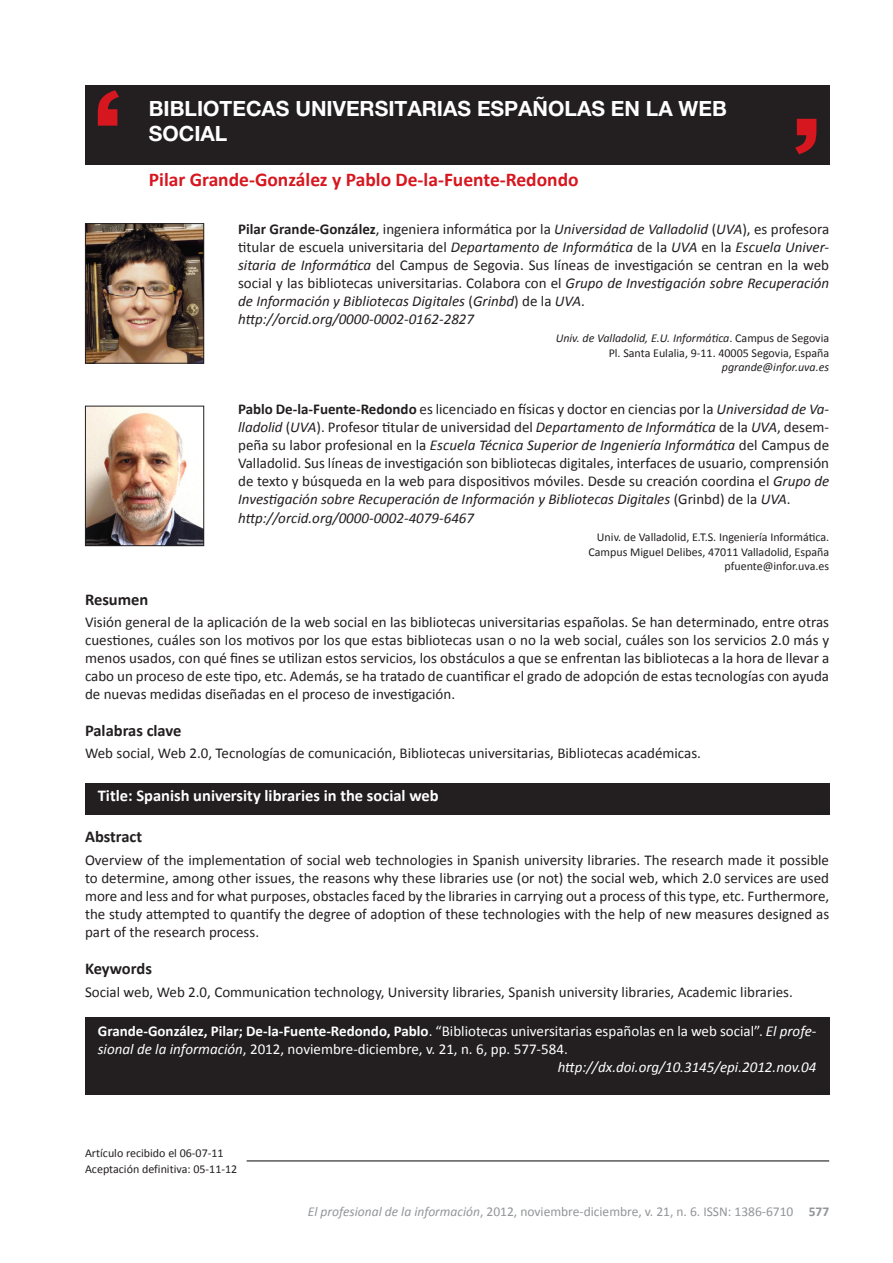
<style>
.page{position:relative;width:893px;height:1263px;background:#fff}
.page>*{position:absolute;margin:0;border:0;box-sizing:border-box;transform-origin:0 0}
._01_Titulo_articulo{font:700 21px/24.8px "Helvetica Neue";color:#fff}
._02_Autores{font:700 19.5px "Calibri";color:#d7171f}
._05_Titulo_resumen-p{font:700 16.5px "Calibri";color:#fff}
._05_Titulo_resumen-p-2{font:700 16.5px "Calibri";color:#231f20}
._0_Texto_resumen-pal{font:15px/18px "Calibri";color:#231f20;text-align:justify}
._03_Curriculo_autor{font:15px/18px "Calibri";color:#231f20;text-align:justify}
._0_Texto_resumen-pal-2{font:15px/18px "Calibri";color:#fff}
._03_Curriculo_autor-2{font:italic 15px "Calibri";color:#231f20}
._0_Texto_resumen-pal-3{font:italic 15px "Calibri";color:#fff}
._13_Foliación{font:13.5px "Calibri";color:#939598}
._04_Dirección_autore{font:12px "Calibri";color:#231f20}
._04_Dirección_autore-2{font:italic 12px "Calibri";color:#231f20}
.s1{font-weight:700}
.s2{font-style:italic}
.s3{font-style:normal}
</style>
<div class="page">
<div style="left:85px;top:1018px;width:744px;height:77px;background:#231f20"></div>
<div style="left:85px;top:783px;width:744px;height:32px;background:#231f20"></div>
<div style="left:85px;top:86px;width:744px;height:79px;background:#231f20"></div>
<svg style="left:795px;top:119px;width:21px;height:35px"></svg>
<svg style="left:98px;top:90px;width:21px;height:36px"></svg>
<hr style="left:247px;top:1160px;width:582px;height:1px;background:#231f20">
<img style="left:87px;top:225px;width:115px;height:137px">
<div style="left:85px;top:223px;width:119px;height:141px;border:1px solid #231f20"></div>
<img style="left:87px;top:408px;width:115px;height:136px">
<div style="left:85px;top:406px;width:119px;height:140px;border:1px solid #231f20"></div>
<p class="_01_Titulo_articulo" style="left:149px;top:96px;width:579px">BIBLIOTECAS UNIVERSITARIAS ESPAÑOLAS EN LA WEB<br>SOCIAL</p>
<p class="_02_Autores" style="left:149px;top:167px;width:431px">Pilar Grande-González y Pablo De-la-Fuente-Redondo</p>
<p class="_03_Curriculo_autor" style="left:238px;top:220px;width:593px"><span class="s1">Pilar Grande-González</span>, ingeniera informática por la <span class="s2">Universidad de Valladolid</span> (<span class="s2">UVA</span>), es profesora titular de escuela universitaria del <span class="s2">Departamento de Informática</span> de la <span class="s2">UVA</span> en la <span class="s2">Escuela Univer&shy;sitaria de Informática</span> del Campus de Segovia. Sus líneas de investigación se centran en la web social y las bibliotecas universitarias. Colabora con el <span class="s2">Grupo de Investigación sobre Recuperación de Información y Bibliotecas Digitales</span> (<span class="s2">Grinbd</span>) de la <span class="s2">UVA</span>.</p>
<p class="_03_Curriculo_autor-2" style="left:238px;top:308px;width:237px">http://orcid.org/0000-0002-0162-2827</p>
<p class="_04_Dirección_autore-2" style="left:556px;top:330px;width:275px">Univ. de Valladolid, E.U. Informática<span class="s3">. Campus de Segovia</span></p>
<p class="_04_Dirección_autore" style="left:609px;top:345px;width:222px">Pl. Santa Eulalia, 9-11. 40005 Segovia, España</p>
<p class="_04_Dirección_autore-2" style="left:722px;top:359px;width:109px">pgrande@infor.uva.es</p>
<p class="_03_Curriculo_autor" style="left:238px;top:401px;width:593px"><span class="s1">Pablo De-la-Fuente-Redondo</span> es licenciado en físicas y doctor en ciencias por la <span class="s2">Universidad de Va&shy;lladolid</span> (<span class="s2">UVA</span>). Profesor titular de universidad del <span class="s2">Departamento de Informática</span> de la <span class="s2">UVA</span>, desem&shy;peña su labor profesional en la <span class="s2">Escuela Técnica Superior de Ingeniería Informática</span> del Campus de Valladolid. Sus líneas de investigación son bibliotecas digitales, interfaces de usuario, comprensión de texto y búsqueda en la web para dispositivos móviles. Desde su creación coordina el <span class="s2">Grupo de Investigación sobre Recuperación de Información y Bibliotecas Digitales</span> (Grinbd) de la <span class="s2">UVA</span>.</p>
<p class="_03_Curriculo_autor-2" style="left:238px;top:507px;width:237px">http://orcid.org/0000-0002-4079-6467</p>
<p class="_04_Dirección_autore" style="left:597px;top:530px;width:234px">Univ. de Valladolid, E.T.S. Ingeniería Informática.</p>
<p class="_04_Dirección_autore" style="left:588px;top:544px;width:242px">Campus Miguel Delibes, 47011 Valladolid, España</p>
<p class="_04_Dirección_autore" style="left:724px;top:558px;width:106px">pfuente@infor.uva.es</p>
<p class="_05_Titulo_resumen-p-2" style="left:85px;top:589px;width:65px">Resumen</p>
<p class="_0_Texto_resumen-pal" style="left:85px;top:613px;width:746px">Visión general de la aplicación de la web social en las bibliotecas universitarias españolas. Se han determinado, entre otras cuestiones, cuáles son los motivos por los que estas bibliotecas usan o no la web social, cuáles son los servicios 2.0 más y menos usados, con qué fines se utilizan estos servicios, los obstáculos a que se enfrentan las bibliotecas a la hora de llevar a cabo un proceso de este tipo, etc. Además, se ha tratado de cuantificar el grado de adopción de estas tecnologías con ayuda de nuevas medidas diseñadas en el proceso de investigación.</p>
<p class="_05_Titulo_resumen-p-2" style="left:85px;top:720px;width:98px">Palabras clave</p>
<p class="_0_Texto_resumen-pal" style="left:85px;top:744px;width:617px">Web social, Web 2.0, Tecnologías de comunicación, Bibliotecas universitarias, Bibliotecas académicas.</p>
<p class="_05_Titulo_resumen-p" style="left:98px;top:785px;width:342px">Title: Spanish university libraries in the social web</p>
<p class="_05_Titulo_resumen-p-2" style="left:85px;top:826px;width:59px">Abstract</p>
<p class="_0_Texto_resumen-pal" style="left:85px;top:851px;width:746px">Overview of the implementation of social web technologies in Spanish university libraries. The research made it possible to determine, among other issues, the reasons why these libraries use (or not) the social web, which 2.0 services are used more and less and for what purposes, obstacles faced by the libraries in carrying out a process of this type, etc. Furthermore, the study attempted to quantify the degree of adoption of these technologies with the help of new measures designed as part of the research process.</p>
<p class="_05_Titulo_resumen-p-2" style="left:85px;top:958px;width:68px">Keywords</p>
<p class="_0_Texto_resumen-pal" style="left:85px;top:983px;width:709px">Social web, Web 2.0, Communication technology, University libraries, Spanish university libraries, Academic libraries.</p>
<p class="_0_Texto_resumen-pal-2" style="left:98px;top:1022px;width:720px"><span class="s1">Grande-González, Pilar; De-la-Fuente-Redondo, Pablo</span>. “Bibliotecas universitarias españolas en la web social”. <span class="s2">El profe&shy;sional de la información</span>, 2012, noviembre-diciembre, v. 21, n. 6, pp. 577-584.</p>
<p class="_0_Texto_resumen-pal-3" style="left:558px;top:1057px;width:260px">http://dx.doi.org/10.3145/epi.2012.nov.04</p>
<p class="_04_Dirección_autore" style="left:85px;top:1145px;width:140px">Artículo recibido el 06-07-11</p>
<p class="_04_Dirección_autore" style="left:85px;top:1161px;width:154px">Aceptación definitiva: 05-11-12</p>
<p class="_13_Foliación" style="left:308px;top:1203px;width:523px"><span class="s2">El profesional de la información</span>, 2012, noviembre-diciembre, v. 21, n. 6. ISSN: 1386-6710 <span class="s1">577</span></p>
</div>
